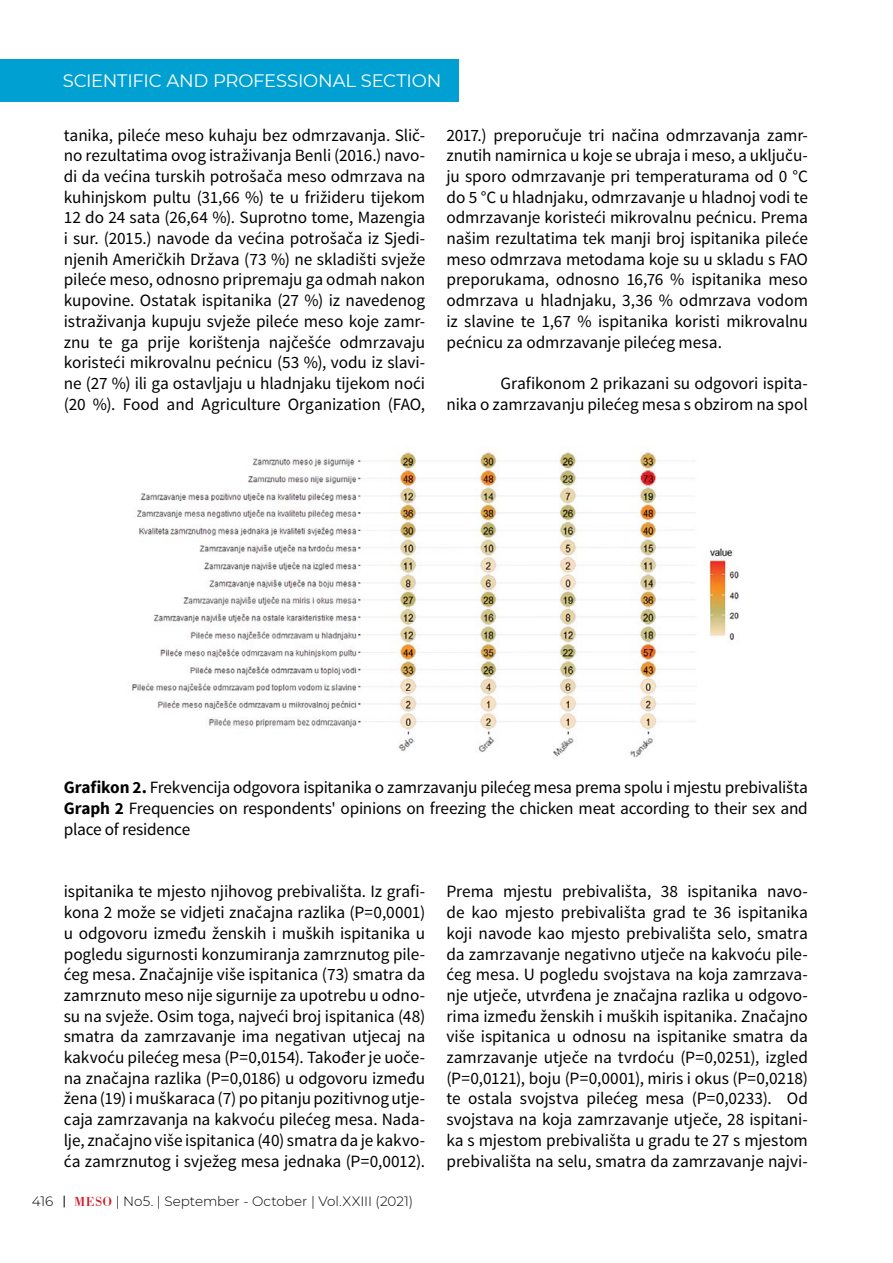
<style>
.page{position:relative;width:893px;height:1263px;background:#fff}
.page>*{position:absolute;margin:0;border:0;box-sizing:border-box;transform-origin:0 0}
.t1{font:18px "Montserrat";letter-spacing:-.01em;color:#fff}
.t2{font:17.25px/20.7px "Source Sans Pro";letter-spacing:-.005em;color:#000;text-align:justify}
.t3{font:300 13.5px "Montserrat";color:#000}
.s1{font-weight:700}
.s2{font-family:"Bodoni BT";font-weight:400;color:#ce171e}
</style>
<div class="page">
<div style="left:0;top:60px;width:459px;height:42px;background:#00a0d3"></div>
<svg style="left:64px;top:1195px;width:1px;height:12px"></svg>
<img style="left:132px;top:446px;width:607px;height:312px">
<p class="t1" style="left:63px;top:68px;width:380px">SCIENTIFIC AND PROFESS IONAL SECTION</p>
<p class="t2" style="left:64px;top:125px;width:363px">tanika, pileće meso kuhaju bez odmrzavanja. Slič&shy;no rezultatima ovog istraživanja Benli (2016.) navo&shy;di da većina turskih potrošača meso odmrzava na kuhinjskom pultu (31,66 %) te u frižideru tijekom 12 do 24 sata (26,64 %). Suprotno tome, Mazengia i sur. (2015.) navode da većina potrošača iz Sjedi&shy;njenih Američkih Država (73 %) ne skladišti svježe pileće meso, odnosno pripremaju ga odmah nakon kupovine. Ostatak ispitanika (27 %) iz navedenog istraživanja kupuju svježe pileće meso koje zamr&shy;znu te ga prije korištenja najčešće odmrzavaju koristeći mikrovalnu pećnicu (53 %), vodu iz slavi&shy;ne (27 %) ili ga ostavljaju u hladnjaku tijekom noći (20 %). Food and Agriculture Organization (FAO,</p>
<p class="t2" style="left:446px;top:125px;width:363px">2017.) preporučuje tri načina odmrzavanja zamr&shy;znutih namirnica u koje se ubraja i meso, a uključu&shy;ju sporo odmrzavanje pri temperaturama od 0 °C do 5 °C u hladnjaku, odmrzavanje u hladnoj vodi te odmrzavanje koristeći mikrovalnu pećnicu. Prema našim rezultatima tek manji broj ispitanika pileće meso odmrzava metodama koje su u skladu s FAO preporukama, odnosno 16,76 % ispitanika meso odmrzava u hladnjaku, 3,36 % odmrzava vodom iz slavine te 1,67 % ispitanika koristi mikrovalnu pećnicu za odmrzavanje pilećeg mesa.</p>
<p class="t2" style="left:446px;top:373px;width:363px;text-align:right">Grafikonom 2 prikazani su odgovori ispita-<br>nika o zamrzavanju pilećeg mesa s obzirom na spol</p>
<p class="t2" style="left:64px;top:777px;width:746px"><span class="s1">Grafikon 2.</span> Frekvencija odgovora ispitanika o zamrzavanju pilećeg mesa prema spolu i mjestu prebivališta <span class="s1">Graph 2</span> Frequencies on respondents' opinions on freezing the chicken meat according to their sex and place of residence</p>
<p class="t2" style="left:64px;top:882px;width:363px">ispitanika te mjesto njihovog prebivališta. Iz grafi&shy;kona 2 može se vidjeti značajna razlika (P=0,0001) u odgovoru između ženskih i muških ispitanika u pogledu sigurnosti konzumiranja zamrznutog pile&shy;ćeg mesa. Značajnije više ispitanica (73) smatra da zamrznuto meso nije sigurnije za upotrebu u odno&shy;su na svježe. Osim toga, najveći broj ispitanica (48) smatra da zamrzavanje ima negativan utjecaj na kakvoću pilećeg mesa (P=0,0154). Također je uoče&shy;na značajna razlika (P=0,0186) u odgovoru između žena (19) i muškaraca (7) po pitanju pozitivnog utje&shy;caja zamrzavanja na kakvoću pilećeg mesa. Nada&shy;lje, značajno više ispitanica (40) smatra da je kakvo&shy;ća zamrznutog i svježeg mesa jednaka (P=0,0012).</p>
<p class="t2" style="left:446px;top:882px;width:363px">Prema mjestu prebivališta, 38 ispitanika navo&shy;de kao mjesto prebivališta grad te 36 ispitanika koji navode kao mjesto prebivališta selo, smatra da zamrzavanje negativno utječe na kakvoću pile&shy;ćeg mesa. U pogledu svojstava na koja zamrzava&shy;nje utječe, utvrđena je značajna razlika u odgovo&shy;rima između ženskih i muških ispitanika. Značajno više ispitanica u odnosu na ispitanike smatra da zamrzavanje utječe na tvrdoću (P=0,0251), izgled (P=0,0121), boju (P=0,0001), miris i okus (P=0,0218) te ostala svojstva pilećeg mesa (P=0,0233). Od svojstava na koja zamrzavanje utječe, 28 ispitani&shy;ka s mjestom prebivališta u gradu te 27 s mjestom prebivališta na selu, smatra da zamrzavanje najvi-</p>
<p class="t3" style="left:32px;top:1192px;width:23px">416</p>
<p class="t3" style="left:74px;top:1192px;width:340px"><span class="s2">MESO</span> | No5. | September - October | Vol.XXIII (2021)</p>
</div>
